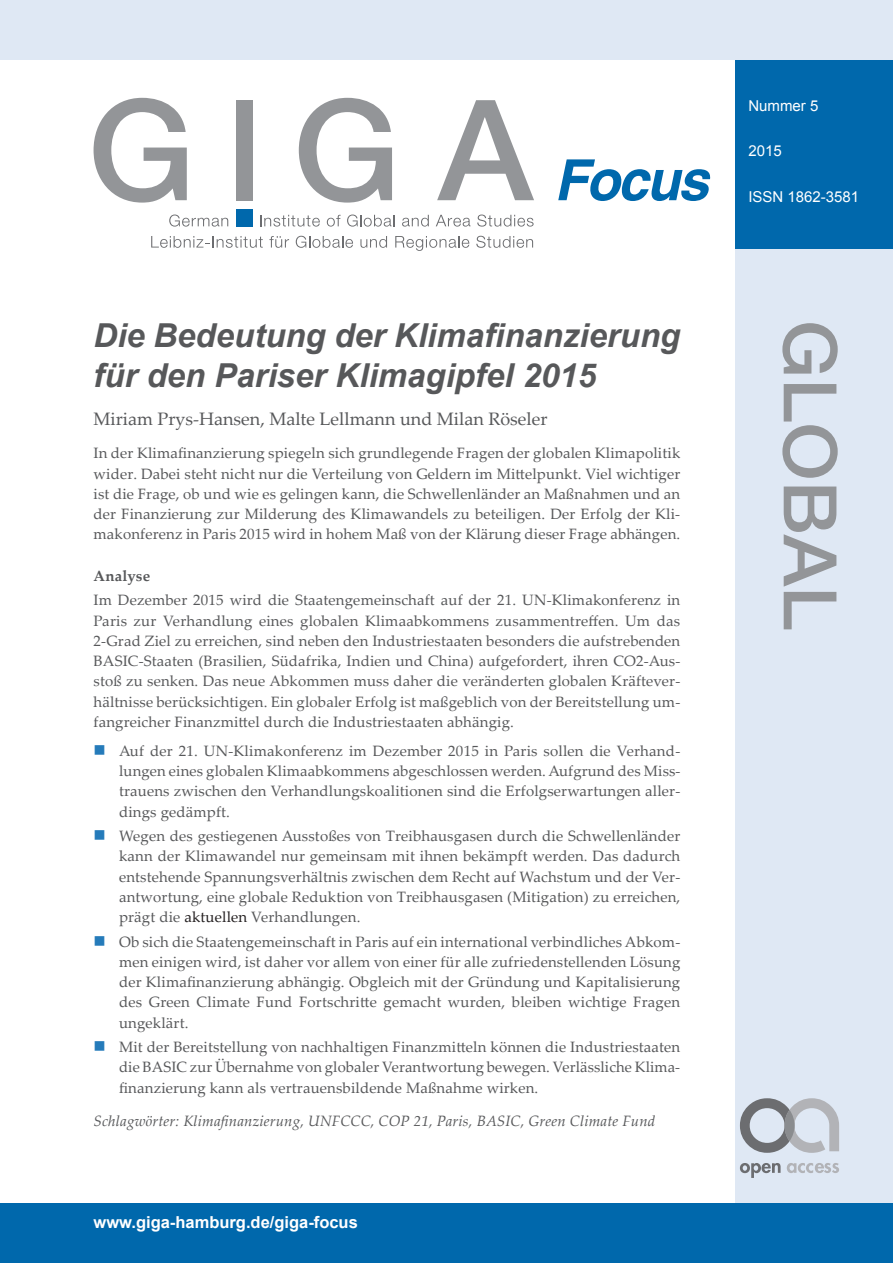
<style>
.page{position:relative;width:893px;height:1263px;background:#fff}
.page>*{position:absolute;margin:0;border:0;box-sizing:border-box;transform-origin:0 0}
.t1{font:italic 700 33px/39.6px "Arial";color:#57585a}
.t2{font:18px "Palatino Linotype";color:#57585a}
.t3{font:700 16.5px "Arial";color:#fff}
.t4{font:15px/20.2px "Palatino Linotype";letter-spacing:.01em;color:#57585a;text-align:justify}
.t5{font:italic 15px "Palatino Linotype";letter-spacing:.01em;color:#57585a}
.t6{font:15px "Arial";color:#fff}
.t7{font:700 15px "Palatino Linotype";letter-spacing:.01em;color:#57585a}
.s1{color:#231f20}
</style>
<div class="page">
<div style="left:736px;top:60px;width:157px;height:207px;background:#0068ac"></div>
<div style="left:736px;top:249px;width:157px;height:1014px;background:#dfe8f4"></div>
<div style="left:0;top:1203px;width:893px;height:60px;background:#0068ac"></div>
<div style="left:0;top:0;width:893px;height:60px;background:#dfe8f4"></div>
<svg style="left:782px;top:323px;width:56px;height:51px"></svg>
<svg style="left:782px;top:384px;width:56px;height:94px"></svg>
<svg style="left:784px;top:486px;width:52px;height:143px"></svg>
<svg style="left:151px;top:236px;width:112px;height:12px"></svg>
<svg style="left:269px;top:236px;width:20px;height:12px"></svg>
<svg style="left:296px;top:236px;width:57px;height:12px"></svg>
<svg style="left:360px;top:236px;width:27px;height:12px"></svg>
<svg style="left:395px;top:236px;width:74px;height:15px"></svg>
<svg style="left:476px;top:236px;width:57px;height:12px"></svg>
<svg style="left:169px;top:215px;width:59px;height:12px"></svg>
<svg style="left:260px;top:215px;width:60px;height:12px"></svg>
<svg style="left:327px;top:215px;width:14px;height:12px"></svg>
<svg style="left:347px;top:215px;width:47px;height:12px"></svg>
<svg style="left:402px;top:215px;width:27px;height:12px"></svg>
<svg style="left:436px;top:215px;width:34px;height:12px"></svg>
<svg style="left:477px;top:215px;width:57px;height:12px"></svg>
<div style="left:236px;top:100px;width:17px;height:100px;background:#939598"></div>
<svg style="left:94px;top:98px;width:93px;height:105px"></svg>
<svg style="left:299px;top:98px;width:93px;height:105px"></svg>
<svg style="left:437px;top:100px;width:97px;height:100px"></svg>
<div style="left:236px;top:209px;width:17px;height:17px;background:#0068ac"></div>
<svg style="left:558px;top:159px;width:153px;height:42px"></svg>
<svg style="left:740px;top:1098px;width:99px;height:55px"></svg>
<svg style="left:740px;top:1163px;width:41px;height:15px"></svg>
<svg style="left:787px;top:1163px;width:52px;height:10px"></svg>
<h1 class="t1" style="left:94px;top:317px;width:588px">Die Bedeutung der Klimafinanzierung für den Pariser Klimagipfel 2015</h1>
<p class="t2" style="left:94px;top:406px;width:455px">Miriam Prys-Hansen, Malte Lellmann und Milan Röseler</p>
<p class="t4" style="left:94px;top:443px;width:588px">In der Klimafinanzierung spiegeln sich grundlegende Fragen der globalen Klimapolitik wider. Dabei steht nicht nur die Verteilung von Geldern im Mittelpunkt. Viel wichtiger ist die Frage, ob und wie es gelingen kann, die Schwellenländer an Maßnahmen und an der Finanzierung zur Milderung des Klimawandels zu beteiligen. Der Erfolg der Kli&shy;makonferenz in Paris 2015 wird in hohem Maß von der Klärung dieser Frage abhängen.</p>
<p class="t7" style="left:94px;top:565px;width:58px">Analyse</p>
<p class="t4" style="left:94px;top:590px;width:588px">Im Dezember 2015 wird die Staatengemeinschaft auf der 21. UN-Klimakonferenz in Paris zur Verhandlung eines globalen Klimaabkommens zusammentreffen. Um das 2-Grad Ziel zu erreichen, sind neben den Industriestaaten besonders die aufstrebenden BASIC-Staaten (Brasilien, Südafrika, Indien und China) aufgefordert, ihren CO2-Aus&shy;stoß zu senken. Das neue Abkommen muss daher die veränderten globalen Kräftever&shy;hältnisse berücksichtigen. Ein globaler Erfolg ist maßgeblich von der Bereitstellung um&shy;fangreicher Finanzmittel durch die Industriestaaten abhängig.</p>
<p class="t4" style="left:119px;top:740px;width:563px">Auf der 21. UN-Klimakonferenz im Dezember 2015 in Paris sollen die Verhand&shy;lungen eines globalen Klimaabkommens abgeschlossen werden. Aufgrund des Miss&shy;trauens zwischen den Verhandlungskoalitionen sind die Erfolgserwartungen aller&shy;dings gedämpft.</p>
<p class="t4" style="left:119px;top:825px;width:563px">Wegen des gestiegenen Ausstoßes von Treibhausgasen durch die Schwellenländer kann der Klimawandel nur gemeinsam mit ihnen bekämpft werden. Das dadurch entstehende Spannungsverhältnis zwischen dem Recht auf Wachstum und der Ver&shy;antwortung, eine globale Reduktion von Treibhausgasen (Mitigation) zu erreichen, prägt die <span class="s1">aktuellen</span> Verhandlungen.</p>
<p class="t4" style="left:119px;top:931px;width:563px">Ob sich die Staatengemeinschaft in Paris auf ein international verbindliches Abkom&shy;men einigen wird, ist daher vor allem von einer für alle zufriedenstellenden Lösung der Klimafinanzierung abhängig. Obgleich mit der Gründung und Kapitalisierung des Green Climate Fund Fortschritte gemacht wurden, bleiben wichtige Fragen ungeklärt.</p>
<p class="t4" style="left:119px;top:1036px;width:563px">Mit der Bereitstellung von nachhaltigen Finanzmitteln können die Industriestaaten die BASIC zur Übernahme von globaler Verantwortung bewegen. Verlässliche Klima&shy;finanzierung kann als vertrauensbildende Maßnahme wirken.</p>
<p class="t5" style="left:94px;top:1110px;width:563px">Schlagwörter: Klimafinanzierung, UNFCCC, COP 21, Paris, BASIC, Green Climate Fund</p>
<p class="t3" style="left:94px;top:1211px;width:266px">www.giga-hamburg.de/giga-focus</p>
<p class="t6" style="left:748px;top:96px;width:72px">Nummer 5</p>
<p class="t6" style="left:748px;top:141px;width:35px">2015</p>
<p class="t6" style="left:748px;top:187px;width:112px">ISSN 1862-3581</p>
</div>
